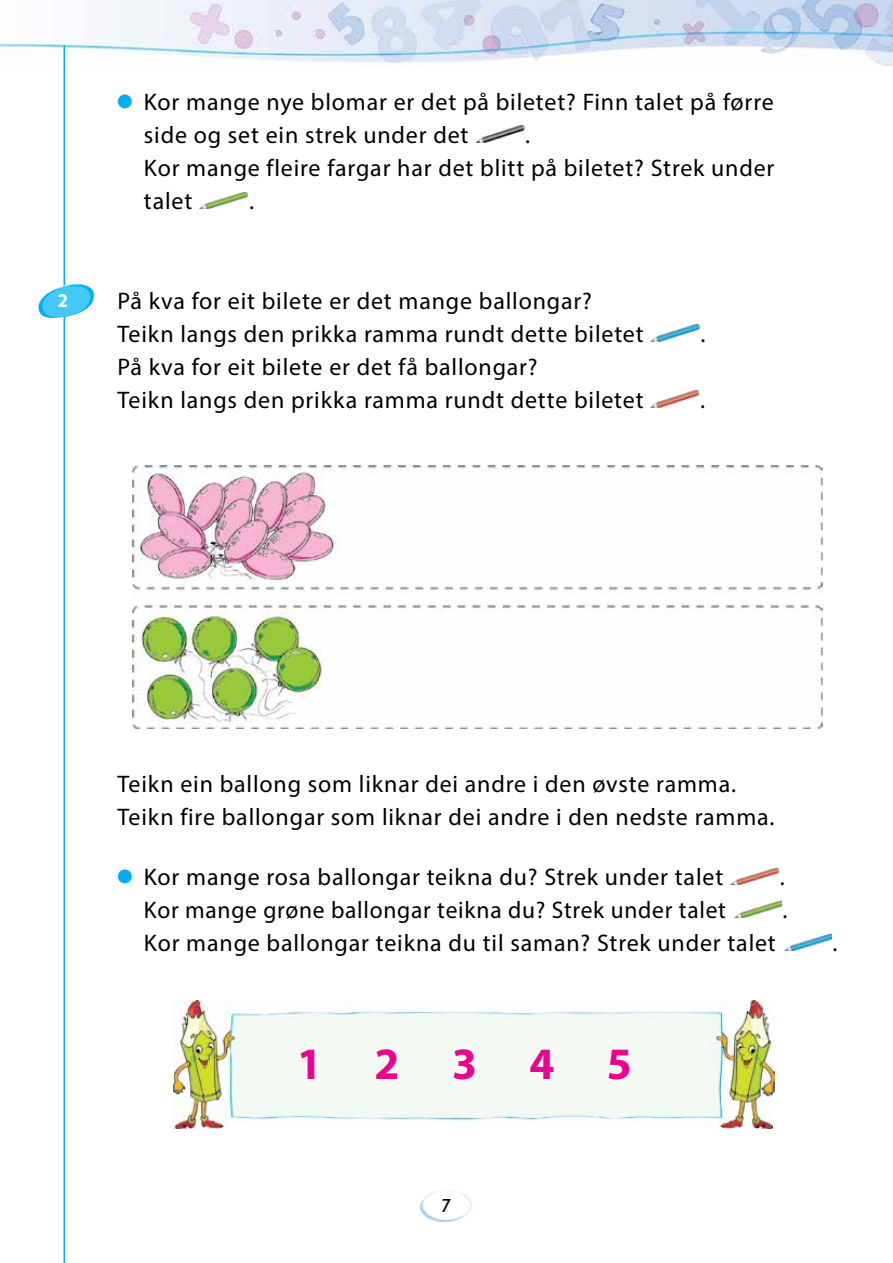
<style>
.page{position:relative;width:893px;height:1263px;background:#fff}
.page>*{position:absolute;margin:0;border:0;box-sizing:border-box;transform-origin:0 0}
.t1{font:700 45px "Myriad Pro";color:#ec008c}
.t2{font:24px/33px "Myriad Pro";letter-spacing:.035em;color:#000}
.t3{font:19.5px "Journal Sans C";color:#000}
.t4{font:700 19.5px "Myriad Pro";color:#fff;scale:.95 1}
</style>
<div class="page">
<img style="left:420px;top:1190px;width:52px;height:32px">
<img style="left:0;top:0;width:893px;height:67px">
<hr style="left:64px;top:45px;width:1px;height:1218px;background:#00aeef">
<img style="left:475px;top:126px;width:49px;height:17px">
<img style="left:199px;top:192px;width:49px;height:17px">
<img style="left:650px;top:324px;width:50px;height:18px">
<img style="left:650px;top:390px;width:49px;height:18px">
<img style="left:730px;top:868px;width:49px;height:17px">
<img style="left:734px;top:901px;width:48px;height:17px">
<img style="left:784px;top:934px;width:48px;height:17px">
<img style="left:38px;top:284px;width:57px;height:39px">
<img style="left:173px;top:1001px;width:601px;height:127px">
<img style="left:132px;top:465px;width:690px;height:263px">
<p class="t4" style="left:58px;top:288px;width:12px">2</p>
<p class="t2" style="left:144px;top:85px;width:631px;text-indent:-26px"><sup>●</sup> Kor mange nye blomar er det på biletet? Finn talet på førre side og set ein strek under det</p>
<p class="t2" style="left:144px;top:118px;width:632px;text-indent:381px">.<br>Kor mange fleire fargar har det blitt på biletet? Strek under talet</p>
<p class="t2" style="left:249px;top:184px;width:6px">.</p>
<p class="t2" style="left:118px;top:284px;width:528px">På kva for eit bilete er det mange ballongar?<br>Teikn langs den prikka ramma rundt dette biletet</p>
<p class="t2" style="left:118px;top:350px;width:528px">På kva for eit bilete er det få ballongar?<br>Teikn langs den prikka ramma rundt dette biletet</p>
<p class="t2" style="left:700px;top:317px;width:6px">.</p>
<p class="t2" style="left:700px;top:383px;width:6px">.</p>
<p class="t2" style="left:118px;top:767px;width:659px">Teikn ein ballong som liknar dei andre i den øvste ramma.<br>Teikn fire ballongar som liknar dei andre i den nedste ramma.</p>
<p class="t2" style="left:118px;top:860px;width:607px"><sup>●</sup> Kor mange rosa ballongar teikna du? Strek under talet</p>
<p class="t2" style="left:144px;top:893px;width:584px">Kor mange grøne ballongar teikna du? Strek under talet</p>
<p class="t2" style="left:780px;top:860px;width:6px">.</p>
<p class="t2" style="left:782px;top:893px;width:6px">.</p>
<p class="t2" style="left:144px;top:926px;width:633px">Kor mange ballongar teikna du til saman? Strek under talet</p>
<h1 class="t1" style="left:297px;top:1034px;width:336px">1 2 3 4 5</h1>
<p class="t2" style="left:832px;top:926px;width:6px">.</p>
<p class="t3" style="left:441px;top:1196px;width:12px">7</p>
</div>
